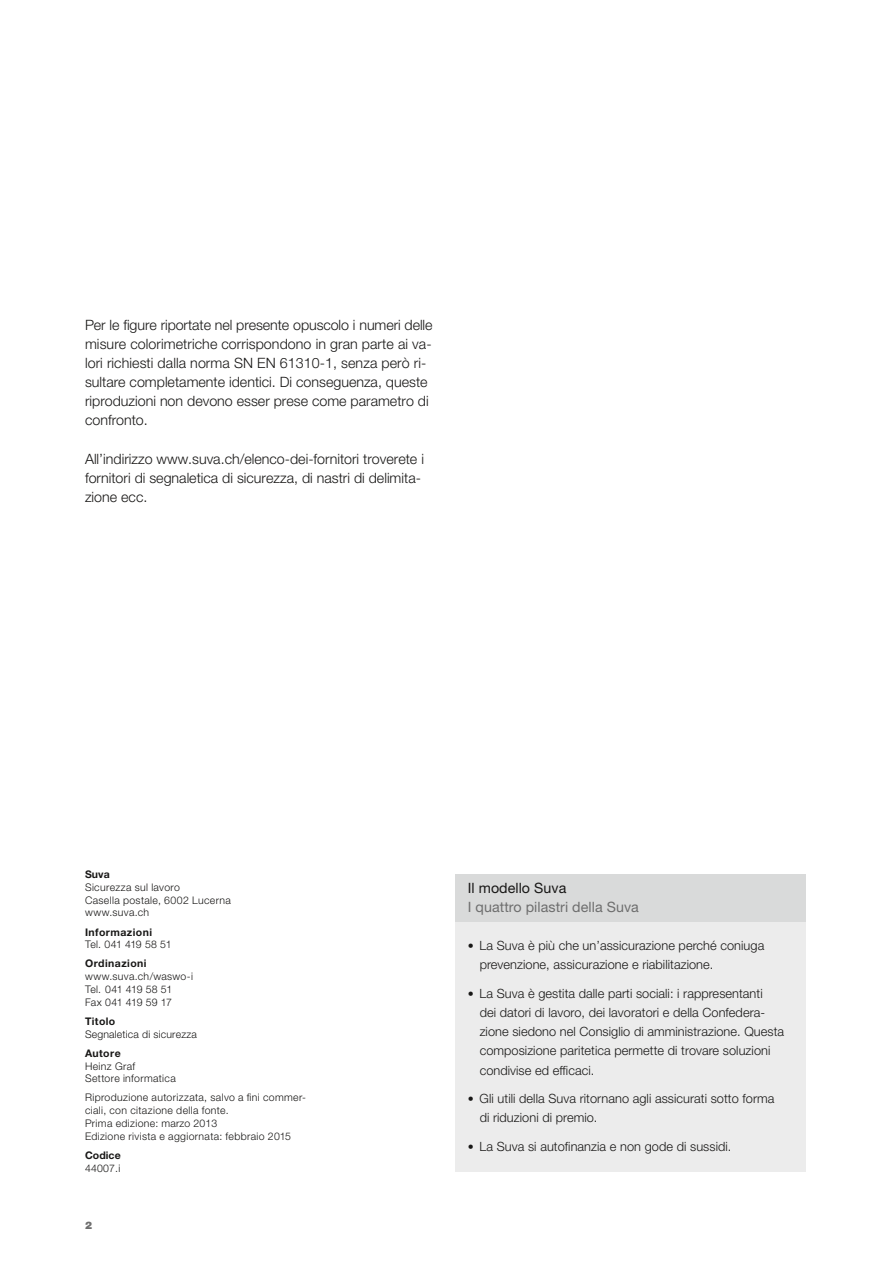
<style>
.page{position:relative;width:893px;height:1263px;background:#fff}
.page>*{position:absolute;margin:0;border:0;box-sizing:border-box;transform-origin:0 0}
.t1{font:300 14.25px/19.2px "Helvetica Neue LT Std";color:#181716}
.t2{font:14.25px "Helvetica Neue LT Std";letter-spacing:.005em;color:#6e6e6e}
.t3{font:14.25px "Helvetica Neue LT Std";letter-spacing:.005em;color:#181716}
.t4{font:300 12.75px/19.2px "Helvetica Neue LT Std";letter-spacing:.005em;color:#181716}
.t5{font:300 10.5px/12.8px "Helvetica Neue LT Std";letter-spacing:.035em;color:#181716}
.t6{font:700 10.5px "Helvetica Neue LT Std";letter-spacing:.04em;color:#181716}
.t7{font:300 10.5px "Helvetica Neue LT Std";letter-spacing:.015em;color:#181716}
.t8{font:300 10.5px "Helvetica Neue LT Std";letter-spacing:-.035em;color:#181716}
.t9{font:900 10.5px "Helvetica Neue LT Std";color:#6e6e6e}
.s1{font-size:12px}
</style>
<div class="page">
<div style="left:455px;top:873px;width:351px;height:298px;background:#ececec"></div>
<div style="left:455px;top:873px;width:351px;height:48px;background:#d9dada"></div>
<p class="t1" style="left:85px;top:315px;width:349px">Per le figure riportate nel presente opuscolo i numeri delle misure colorimetriche corrispondono in gran parte ai va&shy;lori richiesti dalla norma SN EN 61310-1, senza però ri&shy;sultare completamente identici. Di conseguenza, queste riproduzioni non devono esser prese come parametro di confronto.</p>
<p class="t1" style="left:85px;top:449px;width:340px">All’indirizzo www.suva.ch/elenco-dei-fornitori troverete i fornitori di segnaletica di sicurezza, di nastri di delimita&shy;zione ecc.</p>
<p class="t6" style="left:85px;top:868px;width:26px">Suva</p>
<p class="t5" style="left:85px;top:880px;width:147px">Sicurezza sul lavoro<br>Casella postale, 6002 Lucerna www.suva.ch</p>
<p class="t6" style="left:85px;top:925px;width:69px">Informazioni</p>
<p class="t8" style="left:85px;top:938px;width:88px">Tel. 041 419 58 51</p>
<p class="t6" style="left:85px;top:957px;width:63px">Ordinazioni</p>
<p class="t5" style="left:85px;top:970px;width:109px">www.suva.ch/waswo-i<br>Tel. 041 419 58 51<br>Fax 041 419 59 17</p>
<p class="t6" style="left:85px;top:1014px;width:32px">Titolo</p>
<p class="t7" style="left:85px;top:1027px;width:113px">Segnaletica di sicurezza</p>
<p class="t6" style="left:85px;top:1046px;width:37px">Autore</p>
<p class="t5" style="left:85px;top:1059px;width:92px">Heinz Graf<br>Settore informatica</p>
<p class="t5" style="left:85px;top:1091px;width:222px">Riproduzione autorizzata, salvo a fini commer&shy;ciali, con citazione della fonte.<br>Prima edizione: marzo 2013<br>Edizione rivista e aggiornata: febbraio 2015</p>
<p class="t6" style="left:85px;top:1148px;width:37px">Codice</p>
<p class="t5" style="left:85px;top:1161px;width:37px">44007.i</p>
<p class="t9" style="left:85px;top:1219px;width:9px">2</p>
<p class="t3" style="left:468px;top:879px;width:100px">Il modello Suva</p>
<p class="t2" style="left:468px;top:898px;width:173px">I quattro pilastri della Suva</p>
<p class="t4" style="left:480px;top:936px;width:286px;text-indent:-12px"><span class="s1">•</span> La Suva è più che un’assicurazione perché coniuga prevenzione, assicurazione e riabilitazione.</p>
<p class="t4" style="left:480px;top:983px;width:306px;text-indent:-12px"><span class="s1">•</span> La Suva è gestita dalle parti sociali: i rappresentanti<br>dei datori di lavoro, dei lavoratori e della Confedera&shy;zione siedono nel Consiglio di amministrazione. Questa composizione paritetica permette di trovare soluzioni condivise ed efficaci.</p>
<p class="t4" style="left:480px;top:1089px;width:296px;text-indent:-12px"><span class="s1">•</span> Gli utili della Suva ritornano agli assicurati sotto forma di riduzioni di premio.</p>
<p class="t4" style="left:468px;top:1137px;width:265px"><span class="s1">•</span> La Suva si autofinanzia e non gode di sussidi.</p>
</div>
